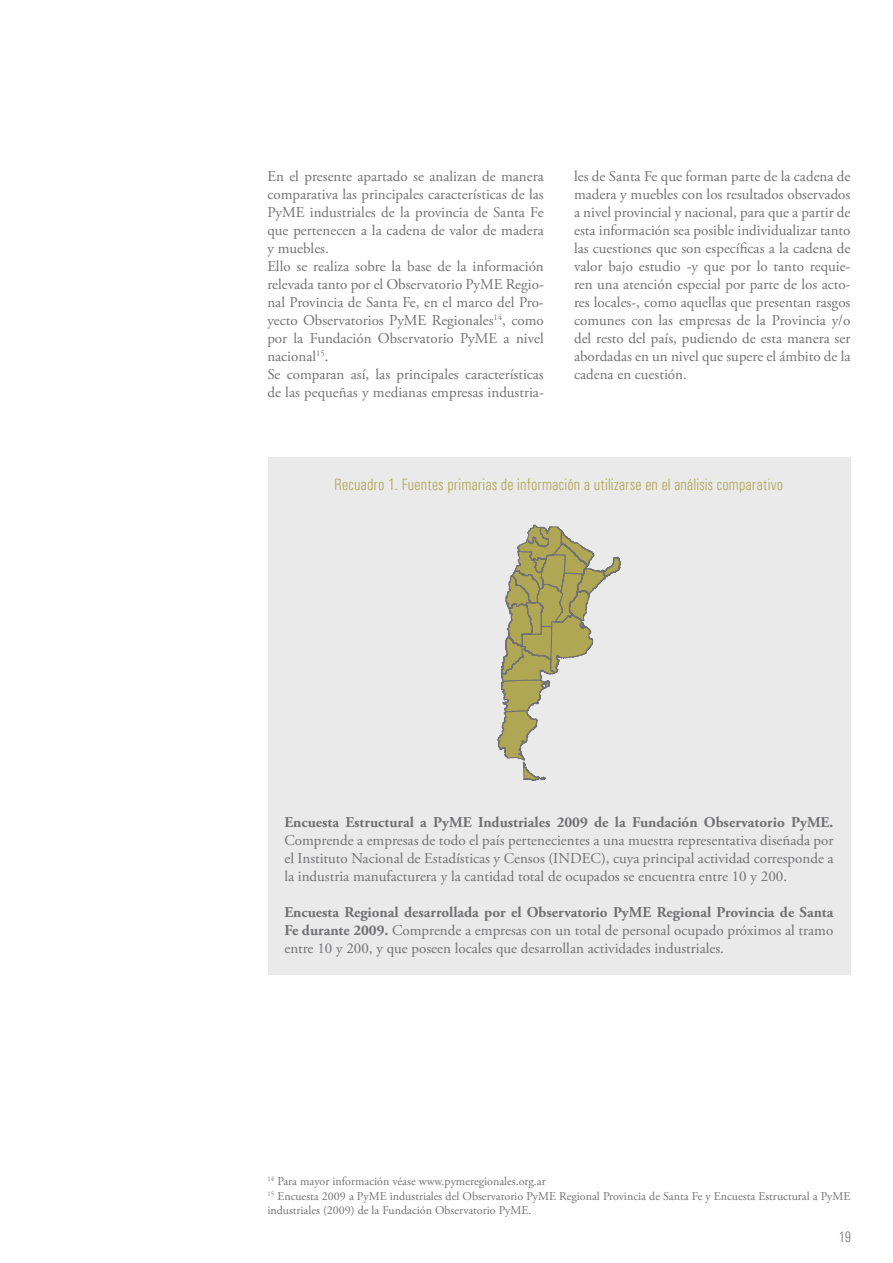
<style>
.page{position:relative;width:893px;height:1263px;background:#fff}
.page>*{position:absolute;margin:0;border:0;box-sizing:border-box;transform-origin:0 0}
.t1{font:300 condensed 16.5px "Univers";letter-spacing:.015em;color:#afa754}
.t2{font:15px/18px "Adobe Garamond Pro";color:#717073;text-align:justify}
.t3{font:700 15px "Adobe Garamond Pro";color:#717073}
.t4{font:300 condensed 15px "Univers";color:#717073}
.t5{font:12px/14.4px "Adobe Garamond Pro";color:#717073}
.s1{font-weight:700}
</style>
<div class="page">
<div style="left:268px;top:457px;width:582px;height:518px;background:#eaeaea"></div>
<svg style="left:497px;top:524px;width:124px;height:257px"></svg>
<p class="t2" style="left:267px;top:168px;width:278px;text-align:left">En el presente apartado se analizan de manera comparativa las principales características de las PyME industriales de la provincia de Santa Fe que pertenecen a la cadena de valor de madera y muebles.<br>Ello se realiza sobre la base de la información relevada tanto por el Observatorio PyME Regio&shy;nal Provincia de Santa Fe, en el marco del Pro&shy;yecto Observatorios PyME Regionales<sup>14</sup>, como por la Fundación Observatorio PyME a nivel nacional<sup>15</sup>.<br>Se comparan así, las principales características de las pequeñas y medianas empresas industria-</p>
<p class="t2" style="left:574px;top:168px;width:278px">les de Santa Fe que forman parte de la cadena de madera y muebles con los resultados observados a nivel provincial y nacional, para que a partir de esta información sea posible individualizar tanto las cuestiones que son específicas a la cadena de valor bajo estudio -y que por lo tanto requie&shy;ren una atención especial por parte de los acto&shy;res locales-, como aquellas que presentan rasgos comunes con las empresas de la Provincia y/o del resto del país, pudiendo de esta manera ser abordadas en un nivel que supere el ámbito de la cadena en cuestión.</p>
<p class="t1" style="left:334px;top:475px;width:450px">Recuadro 1. Fuentes primarias de información a utilizarse en el análisis comparativo</p>
<p class="t3" style="left:284px;top:814px;width:551px">Encuesta Estructural a PyME Industriales 2009 de la Fundación Observatorio PyME.</p>
<p class="t2" style="left:284px;top:832px;width:551px">Comprende a empresas de todo el país pertenecientes a una muestra representativa diseñada por el Instituto Nacional de Estadísticas y Censos (INDEC), cuya principal actividad corresponde a la industria manufacturera y la cantidad total de ocupados se encuentra entre 10 y 200.</p>
<p class="t2" style="left:284px;top:904px;width:551px"><span class="s1">Encuesta Regional desarrollada por el Observatorio PyME Regional Provincia de Santa Fe durante 2009.</span> Comprende a empresas con un total de personal ocupado próximos al tramo entre 10 y 200, y que poseen locales que desarrollan actividades industriales.</p>
<p class="t5" style="left:267px;top:1175px;width:584px"><sup>14</sup> Para mayor información véase www.pymeregionales.org.ar<br><sup>15</sup> Encuesta 2009 a PyME industriales del Observatorio PyME Regional Provincia de Santa Fe y Encuesta Estructural a PyME industriales (2009) de la Fundación Observatorio PyME.</p>
<p class="t4" style="left:839px;top:1229px;width:14px">19</p>
</div>
